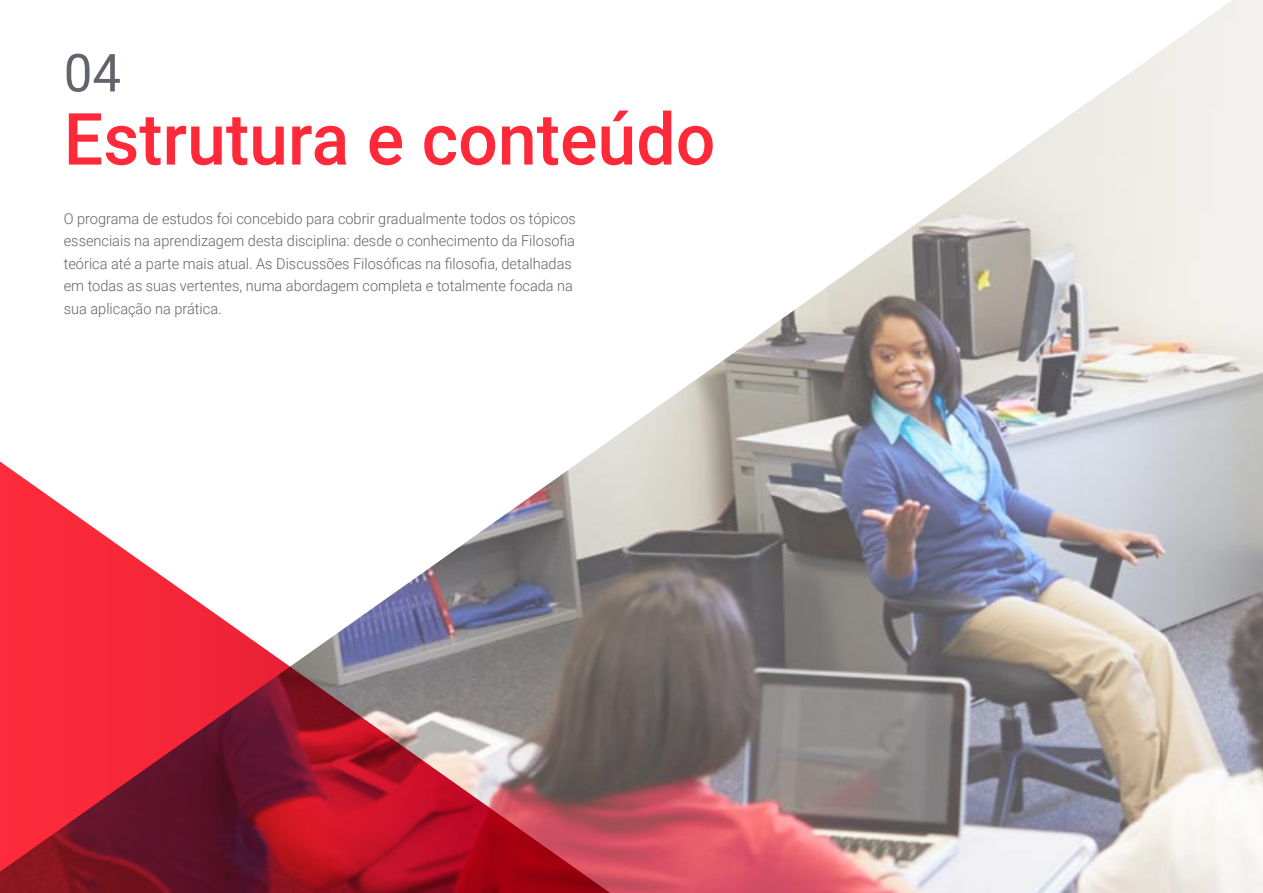
<style>
.page{position:relative;width:1263px;height:893px;background:#fff}
.page>*{position:absolute;margin:0;border:0;box-sizing:border-box;transform-origin:0 0}
.t1{font:500 72px "Roboto";color:#ff293a}
.t2{font:52.5px "Roboto";color:#61646a}
.t3{font:300 15px/22.5px "Roboto";color:#61646a}
</style>
<div class="page">
<img style="left:602px;top:0;width:661px;height:893px">
<svg style="left:0;top:446px;width:640px;height:447px"></svg>
<h2 class="t2" style="left:64px;top:36px;width:59px">04</h2>
<h1 class="t1" style="left:64px;top:89px;width:653px">Estrutura e conteúdo</h1>
<p class="t3" style="left:64px;top:207px;width:514px">O programa de estudos foi concebido para cobrir gradualmente todos os tópicos essenciais na aprendizagem desta disciplina: desde o conhecimento da Filosofia teórica até a parte mais atual. As Discussões Filosóficas na filosofia, detalhadas em todas as suas vertentes, numa abordagem completa e totalmente focada na sua aplicação na prática.</p>
</div>
